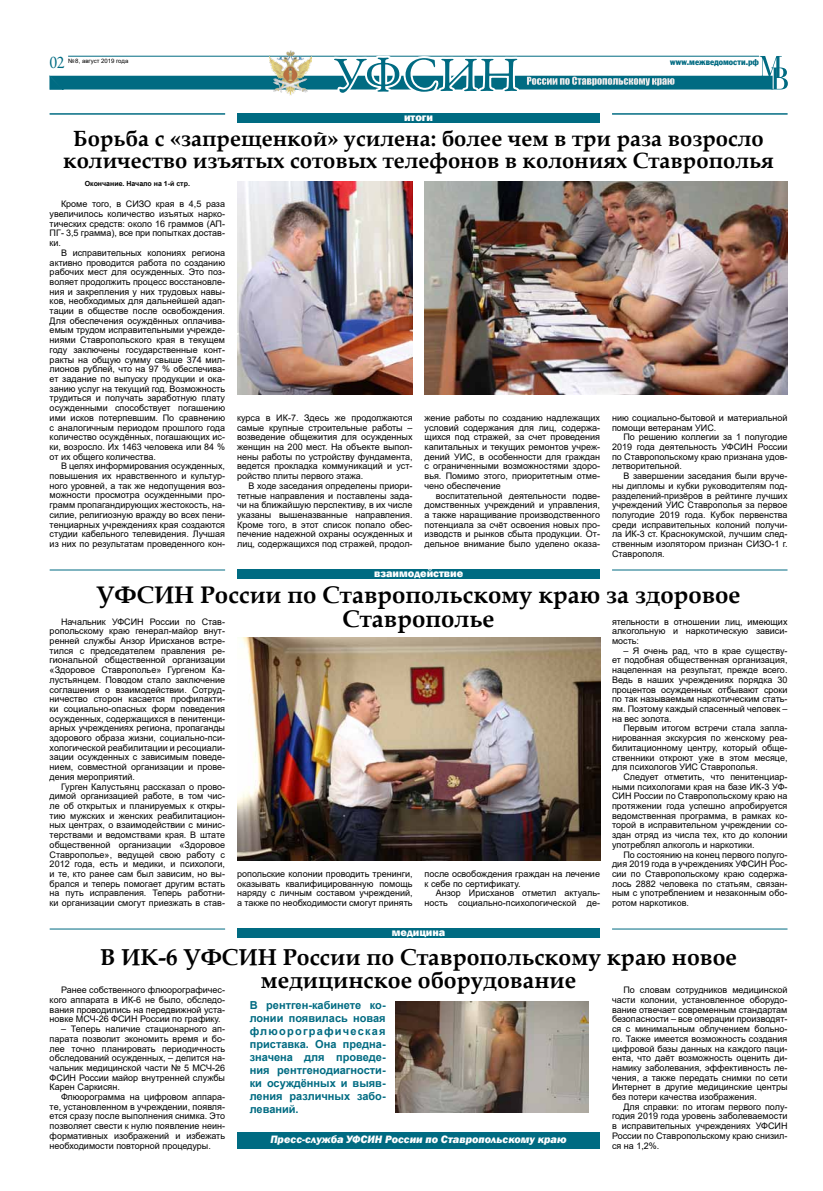
<style>
.page{position:relative;width:823px;height:1191px;background:#fff}
.page>*{position:absolute;margin:0;border:0;box-sizing:border-box;transform-origin:0 0}
.t1{font:700 24px/24px "Book Antiqua";color:#000;text-align:center}
.t2{font:700 23px/23px "Book Antiqua";color:#000;text-align:center}
.t3{font:700 22px/22px "Book Antiqua";color:#000;text-align:center}
.t4{font:18px "Garamond Premr Pro";color:#006b82;scale:.9 1}
.t5{font:700 11px/13px "Arial";color:#006b82;text-align:justify}
.t6{font:italic 800 11px "Franklin Gothic";color:#fff}
.t7{font:800 11px "Franklin Gothic";color:#fff}
.t8{font:9px/9.7px "Arial";color:#000;text-align:justify}
.t9{font:9px "Fagot Condensed";color:#006b82}
.t10{font:700 7px "Arial";color:#000}
.t11{font:6px "Arial";color:#000}
</style>
<div class="page">
<svg style="left:49px;top:55px;width:738px;height:38px"></svg>
<img style="left:269px;top:50px;width:42px;height:45px">
<div style="left:237px;top:569px;width:362px;height:10px;background:#006b82"></div>
<div style="left:237px;top:928px;width:362px;height:10px;background:#006b82"></div>
<hr style="left:611px;top:569px;width:176px;height:1px;background:#006b82">
<hr style="left:611px;top:928px;width:176px;height:1px;background:#006b82">
<hr style="left:50px;top:569px;width:175px;height:1px;background:#006b82">
<hr style="left:50px;top:928px;width:175px;height:1px;background:#006b82">
<div style="left:237px;top:1132px;width:362px;height:16px;background:#006b82"></div>
<img style="left:237px;top:181px;width:175px;height:214px">
<img style="left:424px;top:181px;width:363px;height:214px">
<img style="left:237px;top:637px;width:362px;height:223px">
<img style="left:395px;top:1001px;width:192px;height:111px">
<div style="left:237px;top:113px;width:362px;height:10px;background:#006b82"></div>
<hr style="left:611px;top:113px;width:176px;height:1px;background:#006b82">
<hr style="left:50px;top:113px;width:175px;height:1px;background:#006b82">
<h3 class="t4" style="left:50px;top:51px;width:18px">02</h3>
<p class="t11" style="left:68px;top:57px;width:62px">№8, август 2019 года</p>
<p class="t9" style="left:670px;top:57px;width:90px">www.межведомости.рф</p>
<p class="t7" style="left:404px;top:110px;width:31px">итоги</p>
<h3 class="t3" style="left:63px;top:127px;width:711px">Борьба с «запрещенкой» усилена: более чем в три раза возросло количество изъятых сотовых телефонов в колониях Ставрополья</h3>
<p class="t10" style="left:85px;top:179px;width:107px">Окончание. Начало на 1-й стр.</p>
<p class="t8" style="left:50px;top:199px;width:177px;text-indent:11px">Кроме того, в СИЗО края в 4,5 раза увеличилось количество изъятых нарко&shy;тических средств: около 16 граммов (АП-ПГ- 3,5 грамма), все при попытках достав&shy;ки.</p>
<p class="t8" style="left:50px;top:248px;width:177px;text-indent:11px">В исправительных колониях региона активно проводится работа по созданию рабочих мест для осужденных. Это поз&shy;воляет продолжить процесс восстановле&shy;ния и закрепления у них трудовых навы&shy;ков, необходимых для дальнейшей адап&shy;тации в обществе после освобождения.<br>Для обеспечения осуждённых оплачива&shy;емым трудом исправительными учрежде&shy;ниями Ставропольского края в текущем году заключены государственные конт&shy;ракты на общую сумму свыше 374 мил&shy;лионов рублей, что на 97 % обеспечива&shy;ет задание по выпуску продукции и ока&shy;занию услуг на текущий год. Возможность трудиться и получать заработную плату осужденными способствует погашению ими исков потерпевшим. По сравнению с аналогичным периодом прошлого года количество осуждённых, погашающих ис&shy;ки, возросло. Их 1463 человека или 84 % от их общего количества.</p>
<p class="t8" style="left:50px;top:461px;width:177px;text-indent:11px">В целях информирования осужденных, повышения их нравственного и культур&shy;ного уровней, а так же недопущения воз&shy;можности просмотра осужденными про&shy;грамм пропагандирующих жестокость, на&shy;силие, религиозную вражду во всех пени&shy;тенциарных учреждениях края создаются студии кабельного телевидения. Лучшая из них по результатам проведенного кон-</p>
<p class="t8" style="left:424px;top:413px;width:177px">жение работы по созданию надлежащих условий содержания для лиц, содержа&shy;щихся под стражей, за счет проведения капитальных и текущих ремонтов учреж&shy;дений УИС, в особенности для граждан с ограниченными возможностями здоро&shy;вья. Помимо этого, приоритетным отме&shy;чено обеспечение</p>
<p class="t8" style="left:424px;top:490px;width:177px;text-indent:11px">воспитательной деятельности подве&shy;домственных учреждений и управления, а также наращивание производственного потенциала за счёт освоения новых про&shy;изводств и рынков сбыта продукции. От&shy;дельное внимание было уделено оказа-</p>
<p class="t8" style="left:237px;top:413px;width:177px">курса в ИК-7. Здесь же продолжаются самые крупные строительные работы – возведение общежития для осужденных женщин на 200 мест. На объекте выпол&shy;нены работы по устройству фундамента, ведется прокладка коммуникаций и уст&shy;ройство плиты первого этажа.</p>
<p class="t8" style="left:237px;top:481px;width:177px;text-indent:11px">В ходе заседания определены приори&shy;тетные направления и поставлены зада&shy;чи на ближайшую перспективу, в их числе указаны вышеназванные направления.<br>Кроме того, в этот список попало обес&shy;печение надежной охраны осужденных и лиц, содержащихся под стражей, продол-</p>
<p class="t8" style="left:611px;top:413px;width:177px">нию социально-бытовой и материальной помощи ветеранам УИС.</p>
<p class="t8" style="left:611px;top:432px;width:177px;text-indent:11px">По решению коллегии за 1 полугодие 2019 года деятельность УФСИН России по Ставропольскому краю признана удов&shy;летворительной.</p>
<p class="t8" style="left:611px;top:471px;width:177px;text-indent:11px">В завершении заседания были вруче&shy;ны дипломы и кубки руководителям под&shy;разделений-призёров в рейтинге лучших учреждений УИС Ставрополья за первое полугодие 2019 года. Кубок первенства среди исправительных колоний получи&shy;ла ИК-3 ст. Краснокумской, лучшим след&shy;ственным изолятором признан СИЗО-1 г.<br>Ставрополя.</p>
<h1 class="t1" style="left:96px;top:583px;width:645px">УФСИН России по Ставропольскому краю за здоровое<br>Ставрополье</h1>
<p class="t7" style="left:374px;top:566px;width:91px">взаимодействие</p>
<p class="t8" style="left:50px;top:616px;width:177px;text-indent:11px">Начальник УФСИН России по Став&shy;ропольскому краю генерал-майор внут&shy;ренней службы Анзор Ирисханов встре&shy;тился с председателем правления ре&shy;гиональной общественной организации «Здоровое Ставрополье» Гургеном Ка&shy;лустьянцем. Поводом стало заключение соглашения о взаимодействии. Сотруд&shy;ничество сторон касается профилакти&shy;ки социально-опасных форм поведения осужденных, содержащихся в пенитенци&shy;арных учреждениях региона, пропаганды здорового образа жизни, социально-пси&shy;хологической реабилитации и ресоциали&shy;зации осужденных с зависимым поведе&shy;нием, совместной организации и прове&shy;дения мероприятий.</p>
<p class="t8" style="left:50px;top:781px;width:177px;text-indent:11px">Гурген Калустьянц рассказал о прово&shy;димой организацией работе, в том чис&shy;ле об открытых и планируемых к откры&shy;тию мужских и женских реабилитацион&shy;ных центрах, о взаимодействии с минис&shy;терствами и ведомствами края. В штате общественной организации «Здоровое Ставрополье», ведущей свою работу с 2012 года, есть и медики, и психологи, и те, кто ранее сам был зависим, но вы&shy;брался и теперь помогает другим встать на путь исправления. Теперь работни&shy;ки организации смогут приезжать в став-</p>
<p class="t8" style="left:611px;top:616px;width:177px">ятельности в отношении лиц, имеющих алкогольную и наркотическую зависи&shy;мость:</p>
<p class="t8" style="left:611px;top:645px;width:177px;text-indent:11px">– Я очень рад, что в крае существу&shy;ет подобная общественная организация, нацеленная на результат, прежде всего.<br>Ведь в наших учреждениях порядка 30 процентов осужденных отбывают сроки по так называемым наркотическим стать&shy;ям. Поэтому каждый спасенный человек – на вес золота.</p>
<p class="t8" style="left:611px;top:723px;width:177px;text-indent:11px">Первым итогом встречи стала запла&shy;нированная экскурсия по женскому реа&shy;билитационному центру, который обще&shy;ственники откроют уже в этом месяце, для психологов УИС Ставрополья.</p>
<p class="t8" style="left:611px;top:772px;width:177px;text-indent:11px">Следует отметить, что пенитенциар&shy;ными психологами края на базе ИК-3 УФ-СИН России по Ставропольскому краю на протяжении года успешно апробируется ведомственная программа, в рамках ко&shy;торой в исправительном учреждении со&shy;здан отряд из числа тех, кто до колонии употреблял алкоголь и наркотики.</p>
<p class="t8" style="left:611px;top:849px;width:177px;text-indent:11px">По состоянию на конец первого полуго&shy;дия 2019 года в учреждениях УФСИН Рос&shy;сии по Ставропольскому краю содержа&shy;лось 2882 человека по статьям, связан&shy;ным с употреблением и незаконным обо&shy;ротом наркотиков.</p>
<p class="t8" style="left:237px;top:868px;width:177px">ропольские колонии проводить тренинги, оказывать квалифицированную помощь наряду с личным составом учреждений, а также по необходимости смогут принять</p>
<p class="t8" style="left:424px;top:868px;width:177px">после освобождения граждан на лечение к себе по сертификату.</p>
<p class="t8" style="left:424px;top:888px;width:177px;text-align:right">Анзор Ирисханов отметил актуаль&shy;ность социально-психологической де-</p>
<p class="t7" style="left:391px;top:925px;width:55px">медицина</p>
<h2 class="t2" style="left:100px;top:945px;width:638px">В ИК-6 УФСИН России по Ставропольскому краю новое медицинское оборудование</h2>
<p class="t8" style="left:50px;top:985px;width:177px;text-indent:11px">Ранее собственного флюорографичес&shy;кого аппарата в ИК-6 не было, обследо&shy;вания проводились на передвижной уста&shy;новке МСЧ-26 ФСИН России по графику.</p>
<p class="t8" style="left:50px;top:1024px;width:177px;text-indent:11px">– Теперь наличие стационарного ап&shy;парата позволит экономить время и бо&shy;лее точно планировать периодичность обследований осужденных, – делится на&shy;чальник медицинской части № 5 МСЧ-26<br>ФСИН России майор внутренней службы Карен Саркисян.</p>
<p class="t8" style="left:50px;top:1092px;width:177px;text-indent:11px">Флюорограмма на цифровом аппара&shy;те, установленном в учреждении, появля&shy;ется сразу после выполнения снимка. Это позволяет свести к нулю появление неин&shy;формативных изображений и избежать необходимости повторной процедуры.</p>
<p class="t8" style="left:611px;top:985px;width:177px;text-indent:11px">По словам сотрудников медицинской части колонии, установленное оборудо&shy;вание отвечает современным стандартам безопасности – все операции производят&shy;ся с минимальным облучением больно&shy;го. Также имеется возможность создания цифровой базы данных на каждого паци&shy;ента, что даёт возможность оценить ди&shy;намику заболевания, эффективность ле&shy;чения, а также передать снимки по сети Интернет в другие медицинские центры без потери качества изображения.</p>
<p class="t8" style="left:611px;top:1101px;width:177px;text-indent:11px">Для справки: по итогам первого полу&shy;годия 2019 года уровень заболеваемости в исправительных учреждениях УФСИН России по Ставропольскому краю снизил&shy;ся на 1,2%.</p>
<p class="t5" style="left:249px;top:999px;width:137px">В рентген-кабинете ко&shy;лонии появилась новая флюорографическая приставка. Она предна&shy;значена для проведе&shy;ния рентгенодиагности&shy;ки осуждённых и выяв&shy;ления различных забо&shy;леваний.</p>
<p class="t6" style="left:270px;top:1132px;width:297px">Пресс-служба УФСИН России по Ставропольскому краю</p>
</div>
